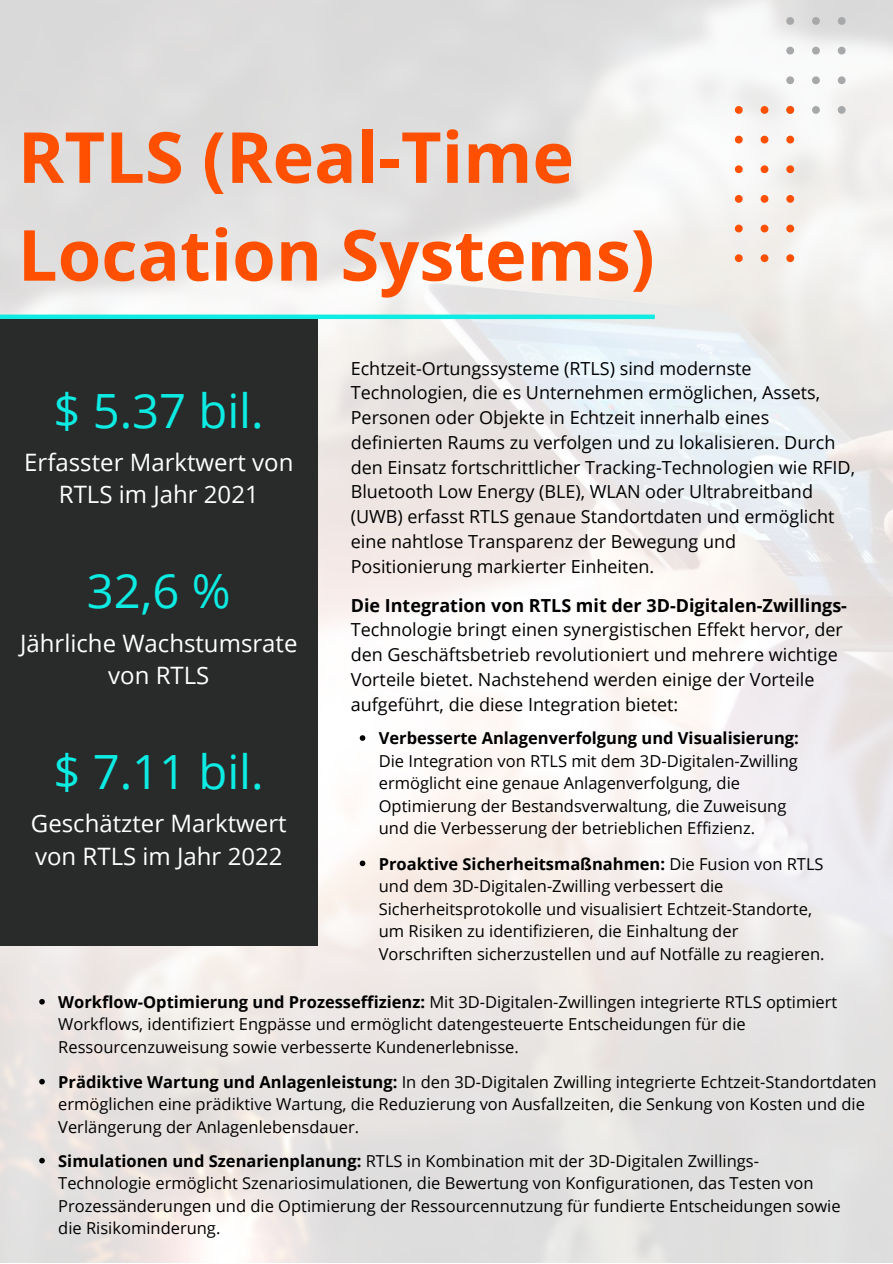
<style>
.page{position:relative;width:893px;height:1264px;background:#fff}
.page>*{position:absolute;margin:0;border:0;box-sizing:border-box;transform-origin:0 0}
.t1{font:700 70.5px/97.8px "Open Sans";color:#fe5000}
.t2{font:47.25px "Open Sans";color:#0debe3}
.t3{font:24px/32.5px "Open Sans";color:#fff;text-align:center}
.t4{font:18px/24.8px "Open Sans";color:#000}
.t5{font:700 18px "Open Sans";color:#000}
.t6{font:16.5px/22.5px "Open Sans";color:#000}
.t7{font:700 16.5px "Open Sans";color:#000}
.s1{font-weight:700}
</style>
<div class="page">
<img style="left:0;top:0;width:892px;height:1262px">
<div style="left:0;top:314px;width:654px;height:5px;background:#0debe3"></div>
<svg style="left:786px;top:76px;width:8px;height:8px"></svg>
<svg style="left:786px;top:47px;width:8px;height:7px"></svg>
<svg style="left:786px;top:17px;width:8px;height:8px"></svg>
<svg style="left:812px;top:106px;width:7px;height:8px"></svg>
<svg style="left:812px;top:76px;width:7px;height:8px"></svg>
<svg style="left:812px;top:47px;width:7px;height:7px"></svg>
<svg style="left:812px;top:17px;width:7px;height:8px"></svg>
<svg style="left:837px;top:106px;width:8px;height:8px"></svg>
<svg style="left:837px;top:76px;width:8px;height:8px"></svg>
<svg style="left:837px;top:47px;width:8px;height:7px"></svg>
<svg style="left:837px;top:17px;width:8px;height:8px"></svg>
<svg style="left:734px;top:254px;width:8px;height:8px"></svg>
<svg style="left:734px;top:225px;width:8px;height:7px"></svg>
<svg style="left:734px;top:195px;width:8px;height:8px"></svg>
<svg style="left:734px;top:165px;width:8px;height:8px"></svg>
<svg style="left:734px;top:136px;width:8px;height:7px"></svg>
<svg style="left:734px;top:106px;width:8px;height:8px"></svg>
<svg style="left:760px;top:254px;width:8px;height:8px"></svg>
<svg style="left:760px;top:225px;width:8px;height:7px"></svg>
<svg style="left:760px;top:195px;width:8px;height:8px"></svg>
<svg style="left:760px;top:165px;width:8px;height:8px"></svg>
<svg style="left:760px;top:136px;width:8px;height:7px"></svg>
<svg style="left:760px;top:106px;width:8px;height:8px"></svg>
<svg style="left:786px;top:254px;width:8px;height:8px"></svg>
<svg style="left:786px;top:225px;width:8px;height:7px"></svg>
<svg style="left:786px;top:195px;width:8px;height:8px"></svg>
<svg style="left:786px;top:165px;width:8px;height:8px"></svg>
<svg style="left:786px;top:136px;width:8px;height:7px"></svg>
<svg style="left:786px;top:106px;width:8px;height:8px"></svg>
<div style="left:0;top:319px;width:318px;height:626px;background:#282b2a"></div>
<svg style="left:360px;top:735px;width:5px;height:5px"></svg>
<svg style="left:360px;top:860px;width:5px;height:6px"></svg>
<svg style="left:39px;top:998px;width:6px;height:6px"></svg>
<svg style="left:39px;top:1078px;width:6px;height:6px"></svg>
<svg style="left:39px;top:1157px;width:6px;height:6px"></svg>
<h1 class="t1" style="left:18px;top:107px;width:638px">RTLS (Real-Time<br>Location Systems)</h1>
<p class="t4" style="left:351px;top:355px;width:506px">Echtzeit-Ortungssysteme (RTLS) sind modernste Technologien, die es Unternehmen ermöglichen, Assets, Personen oder Objekte in Echtzeit innerhalb eines definierten Raums zu verfolgen und zu lokalisieren. Durch den Einsatz fortschrittlicher Tracking-Technologien wie RFID, Bluetooth Low Energy (BLE), WLAN oder Ultrabreitband (UWB) erfasst RTLS genaue Standortdaten und ermöglicht eine nahtlose Transparenz der Bewegung und Positionierung markierter Einheiten.</p>
<p class="t5" style="left:351px;top:592px;width:498px">Die Integration von RTLS mit der 3D-Digitalen-Zwillings-</p>
<p class="t4" style="left:351px;top:617px;width:493px">Technologie bringt einen synergistischen Effekt hervor, der den Geschäftsbetrieb revolutioniert und mehrere wichtige Vorteile bietet. Nachstehend werden einige der Vorteile aufgeführt, die diese Integration bietet:</p>
<p class="t7" style="left:379px;top:726px;width:421px">Verbesserte Anlagenverfolgung und Visualisierung:</p>
<p class="t6" style="left:379px;top:749px;width:420px">Die Integration von RTLS mit dem 3D-Digitalen-Zwilling ermöglicht eine genaue Anlagenverfolgung, die Optimierung der Bestandsverwaltung, die Zuweisung und die Verbesserung der betrieblichen Effizienz.</p>
<p class="t6" style="left:379px;top:851px;width:447px"><span class="s1">Proaktive Sicherheitsmaßnahmen:</span> Die Fusion von RTLS und dem 3D-Digitalen-Zwilling verbessert die Sicherheitsprotokolle und visualisiert Echtzeit-Standorte, um Risiken zu identifizieren, die Einhaltung der Vorschriften sicherzustellen und auf Notfälle zu reagieren.</p>
<p class="t6" style="left:58px;top:990px;width:780px"><span class="s1">Workflow-Optimierung und Prozesseffizienz:</span> Mit 3D-Digitalen-Zwillingen integrierte RTLS optimiert<br>Workflows, identifiziert Engpässe und ermöglicht datengesteuerte Entscheidungen für die<br>Ressourcenzuweisung sowie verbesserte Kundenerlebnisse.</p>
<p class="t6" style="left:58px;top:1070px;width:819px"><span class="s1">Prädiktive Wartung und Anlagenleistung:</span> In den 3D-Digitalen Zwilling integrierte Echtzeit-Standortdaten ermöglichen eine prädiktive Wartung, die Reduzierung von Ausfallzeiten, die Senkung von Kosten und die<br>Verlängerung der Anlagenlebensdauer.</p>
<p class="t6" style="left:58px;top:1149px;width:783px"><span class="s1">Simulationen und Szenarienplanung:</span> RTLS in Kombination mit der 3D-Digitalen Zwillings-Technologie ermöglicht Szenariosimulationen, die Bewertung von Konfigurationen, das Testen von Prozessänderungen und die Optimierung der Ressourcennutzung für fundierte Entscheidungen sowie die Risikominderung.</p>
<h2 class="t2" style="left:54px;top:377px;width:212px">$ 5.37 bil.</h2>
<h3 class="t3" style="left:24px;top:445px;width:270px">Erfasster Marktwert von<br>RTLS im Jahr 2021</h3>
<h2 class="t2" style="left:87px;top:557px;width:145px">32,6 %</h2>
<h3 class="t3" style="left:20px;top:626px;width:279px">Jährliche Wachstumsrate von RTLS</h3>
<h2 class="t2" style="left:54px;top:738px;width:212px">$ 7.11 bil.</h2>
<h3 class="t3" style="left:31px;top:806px;width:257px;text-align:left">Geschätzter Marktwert von RTLS im Jahr 2022</h3>
</div>
